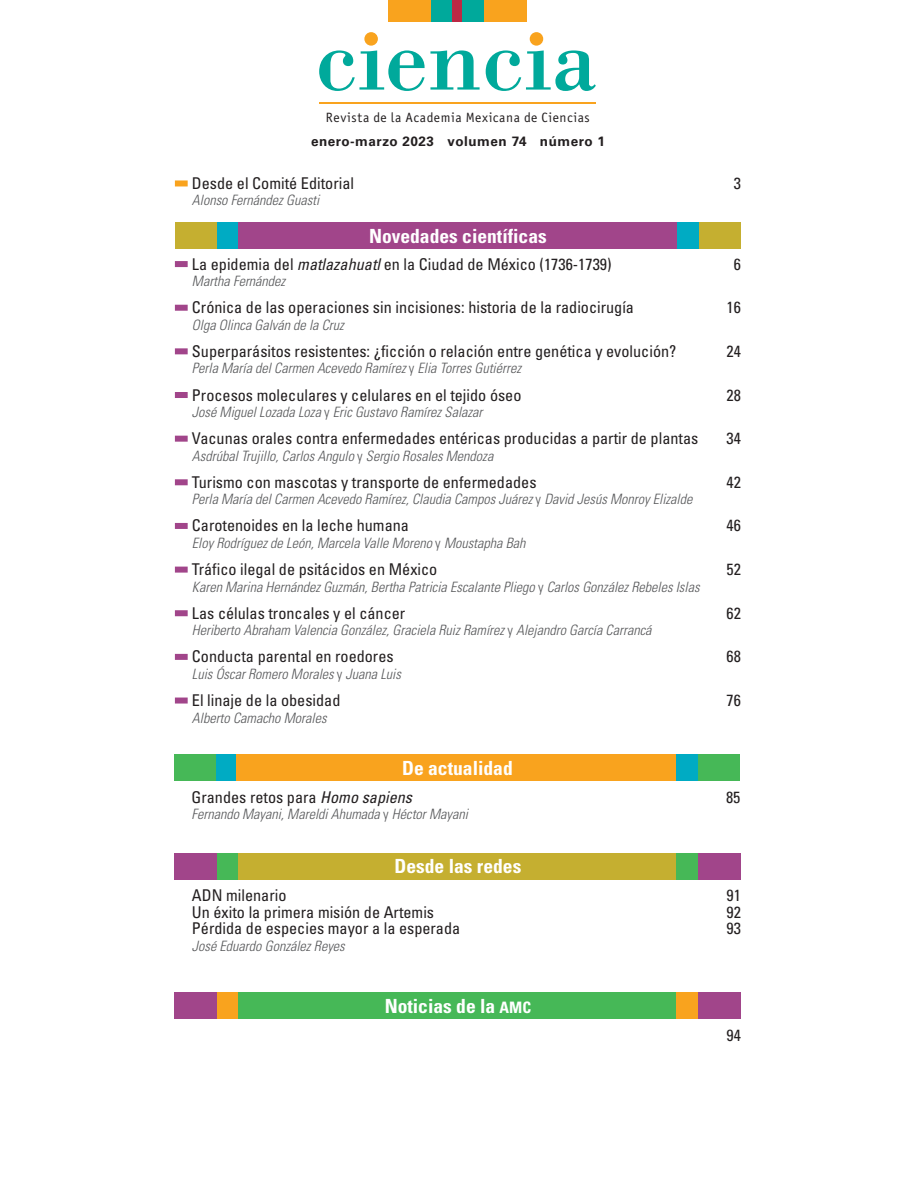
<style>
.page{position:relative;width:915px;height:1191px;background:#fff}
.page>*{position:absolute;margin:0;border:0;box-sizing:border-box;transform-origin:0 0}
.t1{font:700 condensed 19.5px "Univers LT Std";color:#fff}
._00N_Titulo_Articulo{font:condensed 16.2px "Univers LT Std";color:#231f20}
._00N_Autor_Articulo{font:italic 300 condensed 14.25px "Univers LT Std";color:#57585a}
.t2{font:13.5px "Officina Sans Std";letter-spacing:.05em;color:#231f20}
._00N_VolumenNumero{font:700 13.5px "Univers LT Std";letter-spacing:.04em;color:#231f20}
.s1{font-style:italic}
.s2{font-style:normal}
.s3{font-size:15.75px}
</style>
<div class="page">
<svg style="left:319px;top:50px;width:105px;height:41px"></svg>
<svg style="left:430px;top:50px;width:49px;height:40px"></svg>
<svg style="left:485px;top:50px;width:110px;height:41px"></svg>
<hr style="left:319px;top:102px;width:276px;height:1px;background:#f9a31e">
<div style="left:364px;top:32px;width:14px;height:14px;background:#f9a31e;border-radius:50%"></div>
<div style="left:529px;top:32px;width:14px;height:14px;background:#f9a31e;border-radius:50%"></div>
<div style="left:175px;top:261px;width:13px;height:6px;background:#a1458a"></div>
<div style="left:175px;top:305px;width:13px;height:6px;background:#a1458a"></div>
<div style="left:175px;top:348px;width:13px;height:6px;background:#a1458a"></div>
<div style="left:175px;top:392px;width:13px;height:6px;background:#a1458a"></div>
<div style="left:175px;top:435px;width:13px;height:6px;background:#a1458a"></div>
<div style="left:175px;top:479px;width:13px;height:6px;background:#a1458a"></div>
<div style="left:175px;top:523px;width:13px;height:6px;background:#a1458a"></div>
<div style="left:175px;top:566px;width:13px;height:6px;background:#a1458a"></div>
<div style="left:175px;top:610px;width:13px;height:6px;background:#a1458a"></div>
<div style="left:175px;top:654px;width:13px;height:6px;background:#a1458a"></div>
<div style="left:175px;top:697px;width:13px;height:6px;background:#a1458a"></div>
<div style="left:484px;top:0;width:42px;height:21px;background:#f9a31e"></div>
<div style="left:388px;top:0;width:43px;height:21px;background:#f9a31e"></div>
<div style="left:431px;top:0;width:21px;height:21px;background:#00a99b"></div>
<div style="left:452px;top:0;width:10px;height:21px;background:#bb2945"></div>
<div style="left:462px;top:0;width:22px;height:21px;background:#00a99b"></div>
<div style="left:697px;top:754px;width:42px;height:26px;background:#46b857"></div>
<div style="left:174px;top:754px;width:42px;height:26px;background:#46b857"></div>
<div style="left:216px;top:754px;width:22px;height:26px;background:#00abc3"></div>
<div style="left:237px;top:754px;width:439px;height:26px;background:#f9a31e"></div>
<div style="left:676px;top:754px;width:21px;height:26px;background:#00abc3"></div>
<div style="left:697px;top:992px;width:43px;height:27px;background:#a1458a"></div>
<div style="left:174px;top:992px;width:43px;height:27px;background:#a1458a"></div>
<div style="left:217px;top:992px;width:21px;height:27px;background:#f9a31e"></div>
<div style="left:238px;top:992px;width:438px;height:27px;background:#46b857"></div>
<div style="left:676px;top:992px;width:21px;height:27px;background:#f9a31e"></div>
<div style="left:175px;top:180px;width:13px;height:6px;background:#f9a31e"></div>
<div style="left:698px;top:222px;width:42px;height:27px;background:#c5af30"></div>
<div style="left:175px;top:222px;width:42px;height:27px;background:#c5af30"></div>
<div style="left:217px;top:222px;width:21px;height:27px;background:#00abc3"></div>
<div style="left:238px;top:222px;width:439px;height:27px;background:#a1458a"></div>
<div style="left:677px;top:222px;width:21px;height:27px;background:#00abc3"></div>
<div style="left:697px;top:853px;width:43px;height:26px;background:#a1458a"></div>
<div style="left:174px;top:853px;width:43px;height:26px;background:#a1458a"></div>
<div style="left:217px;top:853px;width:21px;height:26px;background:#46b857"></div>
<div style="left:238px;top:853px;width:438px;height:26px;background:#c5af30"></div>
<div style="left:676px;top:853px;width:21px;height:26px;background:#46b857"></div>
<p class="t2" style="left:326px;top:110px;width:265px">Revista de la Academia Mexicana de Ciencias</p>
<p class="_00N_VolumenNumero" style="left:311px;top:133px;width:295px">enero-marzo 2023 volumen 74 número 1</p>
<p class="_00N_Titulo_Articulo" style="left:192px;top:173px;width:163px">Desde el Comité Editorial</p>
<p class="_00N_Titulo_Articulo" style="left:733px;top:173px;width:9px">3</p>
<p class="_00N_Autor_Articulo" style="left:192px;top:192px;width:129px">Alonso Fernández Guasti</p>
<p class="t1" style="left:369px;top:224px;width:179px">Novedades científicas</p>
<p class="_00N_Titulo_Articulo" style="left:192px;top:253px;width:421px">La epidemia del <span class="s1">matlazahuatl</span> en la Ciudad de México (1736-1739)</p>
<p class="_00N_Titulo_Articulo" style="left:733px;top:253px;width:9px">6</p>
<p class="_00N_Autor_Articulo" style="left:192px;top:272px;width:95px">Martha Fernández</p>
<p class="_00N_Titulo_Articulo" style="left:192px;top:297px;width:443px">Crónica de las operaciones sin incisiones: historia de la radiocirugía</p>
<p class="_00N_Titulo_Articulo" style="left:726px;top:297px;width:16px">16</p>
<p class="_00N_Autor_Articulo" style="left:192px;top:316px;width:153px">Olga Olinca Galván de la Cruz</p>
<p class="_00N_Titulo_Articulo" style="left:192px;top:341px;width:486px">Superparásitos resistentes: ¿ficción o relación entre genética y evolución?</p>
<p class="_00N_Titulo_Articulo" style="left:726px;top:341px;width:16px">24</p>
<p class="_00N_Autor_Articulo" style="left:192px;top:360px;width:330px">Perla María del Carmen Acevedo Ramírez <span class="s2">y</span> Elia Torres Gutiérrez</p>
<p class="_00N_Titulo_Articulo" style="left:192px;top:384px;width:331px">Procesos moleculares y celulares en el tejido óseo</p>
<p class="_00N_Titulo_Articulo" style="left:726px;top:384px;width:16px">28</p>
<p class="_00N_Autor_Articulo" style="left:192px;top:403px;width:292px">José Miguel Lozada Loza <span class="s2">y</span> Eric Gustavo Ramírez Salazar</p>
<p class="_00N_Titulo_Articulo" style="left:192px;top:428px;width:507px">Vacunas orales contra enfermedades entéricas producidas a partir de plantas</p>
<p class="_00N_Titulo_Articulo" style="left:726px;top:428px;width:16px">34</p>
<p class="_00N_Autor_Articulo" style="left:192px;top:447px;width:303px">Asdrúbal Trujillo, Carlos Angulo <span class="s2">y</span> Sergio Rosales Mendoza</p>
<p class="_00N_Titulo_Articulo" style="left:192px;top:472px;width:346px">Turismo con mascotas y transporte de enfermedades</p>
<p class="_00N_Titulo_Articulo" style="left:726px;top:472px;width:16px">42</p>
<p class="_00N_Autor_Articulo" style="left:192px;top:491px;width:502px">Perla María del Carmen Acevedo Ramírez, Claudia Campos Juárez <span class="s2">y</span> David Jesús Monroy Elizalde</p>
<p class="_00N_Titulo_Articulo" style="left:192px;top:515px;width:218px">Carotenoides en la leche humana</p>
<p class="_00N_Titulo_Articulo" style="left:726px;top:515px;width:16px">46</p>
<p class="_00N_Autor_Articulo" style="left:192px;top:534px;width:335px">Eloy Rodríguez de León, Marcela Valle Moreno <span class="s2">y</span> Moustapha Bah</p>
<p class="_00N_Titulo_Articulo" style="left:192px;top:559px;width:247px">Tráfico ilegal de psitácidos en México</p>
<p class="_00N_Titulo_Articulo" style="left:726px;top:559px;width:16px">52</p>
<p class="_00N_Autor_Articulo" style="left:192px;top:578px;width:509px">Karen Marina Hernández Guzmán, Bertha Patricia Escalante Pliego <span class="s2">y</span> Carlos González Rebeles Islas</p>
<p class="_00N_Titulo_Articulo" style="left:192px;top:602px;width:215px">Las células troncales y el cáncer</p>
<p class="_00N_Titulo_Articulo" style="left:726px;top:602px;width:16px">62</p>
<p class="_00N_Autor_Articulo" style="left:192px;top:621px;width:461px">Heriberto Abraham Valencia González, Graciela Ruiz Ramírez <span class="s2">y</span> Alejandro García Carrancá</p>
<p class="_00N_Titulo_Articulo" style="left:192px;top:646px;width:203px">Conducta parental en roedores</p>
<p class="_00N_Titulo_Articulo" style="left:726px;top:646px;width:16px">68</p>
<p class="_00N_Autor_Articulo" style="left:192px;top:665px;width:210px">Luis Óscar Romero Morales <span class="s2">y</span> Juana Luis</p>
<p class="_00N_Titulo_Articulo" style="left:192px;top:690px;width:150px">El linaje de la obesidad</p>
<p class="_00N_Titulo_Articulo" style="left:726px;top:690px;width:16px">76</p>
<p class="_00N_Autor_Articulo" style="left:192px;top:709px;width:136px">Alberto Camacho Morales</p>
<p class="t1" style="left:402px;top:756px;width:112px">De actualidad</p>
<p class="_00N_Titulo_Articulo" style="left:191px;top:786px;width:222px">Grandes retos para <span class="s1">Homo sapiens</span></p>
<p class="_00N_Titulo_Articulo" style="left:725px;top:786px;width:16px">85</p>
<p class="_00N_Autor_Articulo" style="left:191px;top:805px;width:278px">Fernando Mayani, Mareldi Ahumada <span class="s2">y</span> Héctor Mayani</p>
<p class="t1" style="left:394px;top:854px;width:128px">Desde las redes</p>
<p class="_00N_Titulo_Articulo" style="left:192px;top:885px;width:96px">ADN milenario</p>
<p class="_00N_Titulo_Articulo" style="left:726px;top:885px;width:16px">91</p>
<p class="_00N_Titulo_Articulo" style="left:192px;top:901px;width:244px">Un éxito la primera misión de Artemis</p>
<p class="_00N_Titulo_Articulo" style="left:726px;top:901px;width:16px">92</p>
<p class="_00N_Titulo_Articulo" style="left:192px;top:918px;width:270px">Pérdida de especies mayor a la esperada</p>
<p class="_00N_Titulo_Articulo" style="left:726px;top:918px;width:16px">93</p>
<p class="_00N_Autor_Articulo" style="left:192px;top:937px;width:154px">José Eduardo González Reyes</p>
<p class="t1" style="left:384px;top:994px;width:148px">Noticias de la <span class="s3">AMC</span></p>
<p class="_00N_Titulo_Articulo" style="left:726px;top:1024px;width:16px">94</p>
</div>
